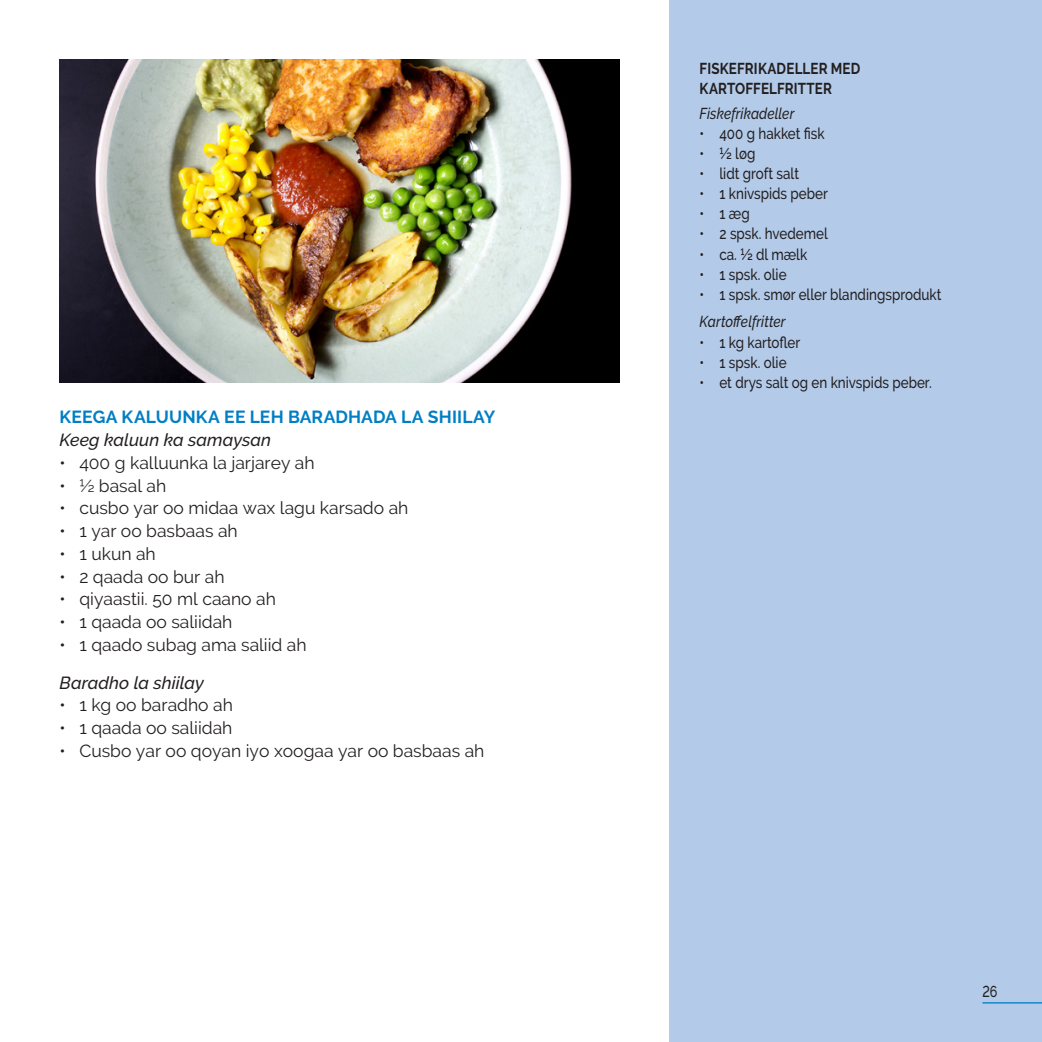
<style>
.page{position:relative;width:1042px;height:1042px;background:#fff}
.page>*{position:absolute;margin:0;border:0;box-sizing:border-box;transform-origin:0 0}
.List{font:17.5px "Raleway";color:#231f20}
.Recipe1{font:700 17.5px "Raleway";letter-spacing:.01em;color:#007fc5}
.Recipe3{font:italic 500 17.5px "Raleway";letter-spacing:.005em;color:#231f20}
.t1{font:500 15.75px "Raleway";color:#231f20;scale:.85 1}
.t2{font:700 15.75px/19.2px "Raleway";letter-spacing:.01em;color:#231f20;scale:.85 1}
.t3{font:italic 500 15.75px "Raleway";letter-spacing:.005em;color:#231f20;scale:.85 1}
.t4{font:500 15.75px "Raleway";color:#231f20;scale:.8 1}
.s1{font-weight:600}
</style>
<div class="page">
<div style="left:670px;top:0;width:372px;height:1042px;background:#b3cbe9"></div>
<hr style="left:982px;top:1002px;width:60px;height:1px;background:#007fc5">
<img style="left:60px;top:60px;width:560px;height:322px">
<h2 class="Recipe1" style="left:60px;top:407px;width:437px">KEEGA KALUUNKA EE LEH BARADHADA LA SHIILAY</h2>
<h2 class="Recipe3" style="left:60px;top:430px;width:213px">Keeg kaluun ka samaysan</h2>
<p class="List" style="left:60px;top:452px;width:257px">• 400 g kalluunka la jarjarey ah</p>
<p class="List" style="left:60px;top:475px;width:108px">• ½ basal ah</p>
<p class="List" style="left:60px;top:498px;width:350px">• cusbo yar oo midaa wax lagu karsado ah</p>
<p class="List" style="left:60px;top:521px;width:180px">• 1 yar oo basbaas ah</p>
<p class="List" style="left:60px;top:543px;width:98px">• 1 ukun ah</p>
<p class="List" style="left:60px;top:566px;width:167px">• 2 qaada oo bur ah</p>
<p class="List" style="left:60px;top:589px;width:218px">• qiyaastii. 50 ml caano ah</p>
<p class="List" style="left:60px;top:612px;width:174px">• 1 qaada oo saliidah</p>
<p class="List" style="left:60px;top:634px;width:249px">• 1 qaado subag ama saliid ah</p>
<h2 class="Recipe3" style="left:60px;top:672px;width:146px">Baradho la shiilay</h2>
<p class="List" style="left:60px;top:695px;width:175px">• 1 kg oo baradho ah</p>
<p class="List" style="left:60px;top:718px;width:174px">• 1 qaada oo saliidah</p>
<p class="List" style="left:60px;top:740px;width:426px">• Cusbo yar oo qoyan iyo xoogaa yar oo basbaas ah</p>
<p class="t2" style="left:699px;top:59px;width:191px">FISKEFRIKADELLER MED<br>KARTOFFELFRITTER</p>
<p class="t3" style="left:699px;top:104px;width:113px">Fiskefrikadeller</p>
<p class="t1" style="left:699px;top:124px;width:149px">• 400 g hakket fisk</p>
<p class="t1" style="left:699px;top:144px;width:67px">• <span class="s1">½</span> løg</p>
<p class="t1" style="left:699px;top:164px;width:119px">• lidt groft salt</p>
<p class="t1" style="left:699px;top:185px;width:152px">• 1 knivspids peber</p>
<p class="t1" style="left:699px;top:205px;width:60px">• 1 æg</p>
<p class="t1" style="left:699px;top:225px;width:152px">• 2 spsk. hvedemel</p>
<p class="t1" style="left:699px;top:245px;width:128px">• ca. <span class="s1">½</span> dl mælk</p>
<p class="t1" style="left:699px;top:265px;width:104px">• 1 spsk. olie</p>
<p class="t1" style="left:699px;top:285px;width:286px">• 1 spsk. smør eller blandingsprodukt</p>
<p class="t3" style="left:699px;top:313px;width:103px">Kartoffelfritter</p>
<p class="t1" style="left:699px;top:333px;width:120px">• 1 kg kartofler</p>
<p class="t1" style="left:699px;top:353px;width:104px">• 1 spsk. olie</p>
<p class="t1" style="left:699px;top:373px;width:275px">• et drys salt og en knivspids peber.</p>
<p class="t4" style="left:982px;top:982px;width:20px">26</p>
</div>
